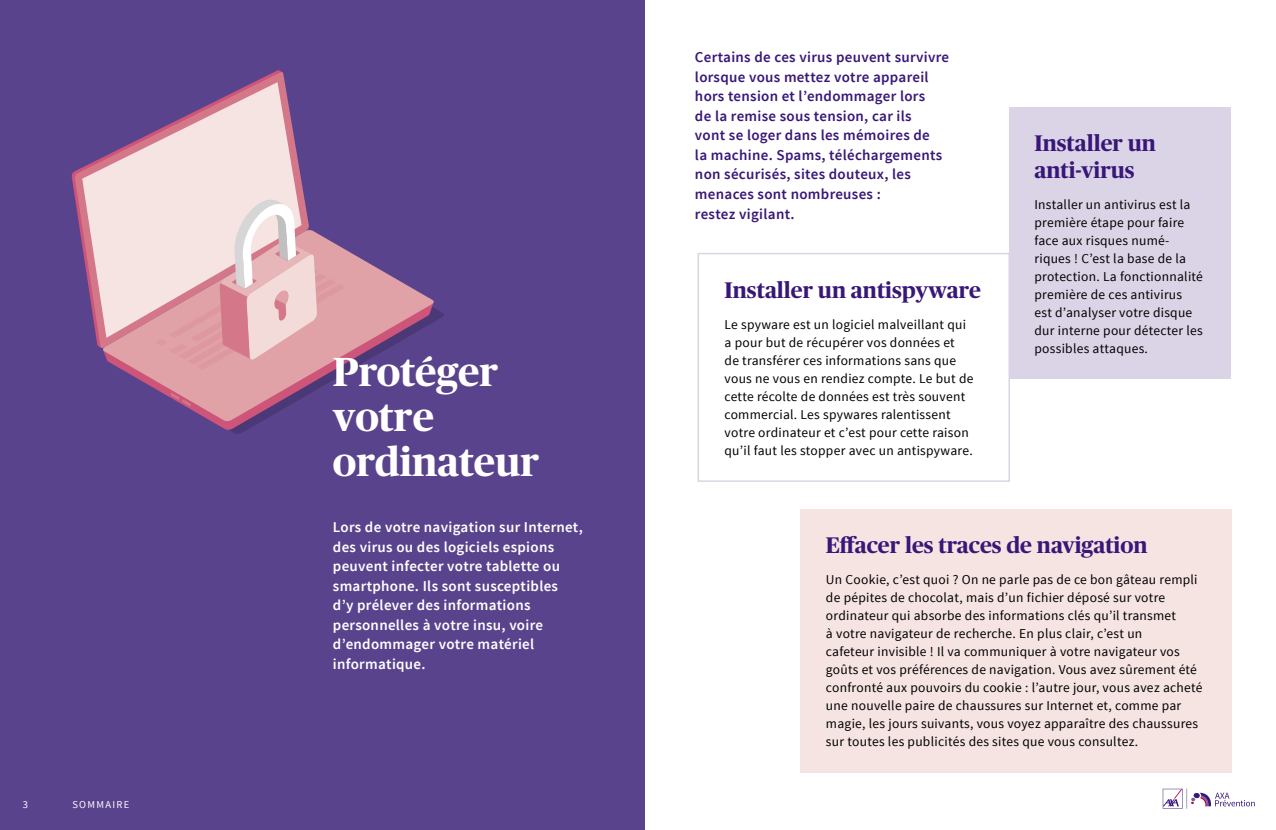
<style>
.page{position:relative;width:1276px;height:830px;background:#fff}
.page>*{position:absolute;margin:0;border:0;box-sizing:border-box;transform-origin:0 0}
.t1{font:700 40.5px/45px "Publico Headline";color:#fff}
.t2{font:700 22.5px/27px "Publico Headline";color:#381778}
.t3{font:600 15px/19.5px "Source Sans Pro";letter-spacing:.02em;color:#381778}
.t4{font:600 15px/19.5px "Source Sans Pro";letter-spacing:.02em;color:#fff}
.t5{font:13.5px/18px "Source Sans Pro";letter-spacing:.02em;color:#000}
.t6{font:10.5px "Source Sans Pro";letter-spacing:.125em;color:#fff}
</style>
<div class="page">
<div style="left:0;top:0;width:644px;height:829px;background:#5a438d"></div>
<svg style="left:75px;top:72px;width:230px;height:276px"></svg>
<svg style="left:82px;top:82px;width:219px;height:256px;fill:#f6e4e3"></svg>
<svg style="left:211px;top:421px;width:51px;height:9px"></svg>
<svg style="left:102px;top:229px;width:332px;height:192px"></svg>
<svg style="left:171px;top:392px;width:20px;height:14px"></svg>
<svg style="left:155px;top:198px;width:190px;height:171px"></svg>
<div style="left:1009px;top:107px;width:221px;height:271px;background:#dbd4e6"></div>
<div style="left:697px;top:253px;width:313px;height:228px;border:2px solid #dbd4e6"></div>
<div style="left:800px;top:509px;width:432px;height:263px;background:#f6e4e3"></div>
<svg style="left:1162px;top:788px;width:92px;height:20px"></svg>
<p class="t6" style="left:23px;top:798px;width:7px">3</p>
<p class="t6" style="left:72px;top:798px;width:59px">SOMMAIRE</p>
<h1 class="t1" style="left:333px;top:347px;width:208px">Protéger votre ordinateur</h1>
<p class="t4" style="left:333px;top:517px;width:251px">Lors de votre navigation sur Internet, des virus ou des logiciels espions peuvent infecter votre tablette ou smartphone. Ils sont susceptibles<br>d’y prélever des informations personnelles à votre insu, voire d’endommager votre matériel informatique.</p>
<p class="t3" style="left:695px;top:48px;width:256px">Certains de ces virus peuvent survivre lorsque vous mettez votre appareil hors tension et l’endommager lors<br>de la remise sous tension, car ils<br>vont se loger dans les mémoires de<br>la machine. Spams, téléchargements non sécurisés, sites douteux, les menaces sont nombreuses :<br>restez vigilant.</p>
<h2 class="t2" style="left:724px;top:275px;width:258px">Installer un antispyware</h2>
<p class="t5" style="left:724px;top:315px;width:250px">Le spyware est un logiciel malveillant qui a pour but de récupérer vos données et<br>de transférer ces informations sans que vous ne vous en rendiez compte. Le but de cette récolte de données est très souvent commercial. Les spywares ralentissent votre ordinateur et c’est pour cette raison qu’il faut les stopper avec un antispyware.</p>
<h2 class="t2" style="left:1034px;top:128px;width:123px">Installer un anti-virus</h2>
<p class="t5" style="left:1034px;top:195px;width:170px">Installer un antivirus est la première étape pour faire face aux risques numé&shy;riques ! C’est la base de la protection. La fonctionnalité première de ces antivirus est d’analyser votre disque dur interne pour détecter les possibles attaques.</p>
<h2 class="t2" style="left:826px;top:530px;width:323px">Effacer les traces de navigation</h2>
<p class="t5" style="left:826px;top:570px;width:378px">Un Cookie, c’est quoi ? On ne parle pas de ce bon gâteau rempli de pépites de chocolat, mais d’un fichier déposé sur votre ordinateur qui absorbe des informations clés qu’il transmet<br>à votre navigateur de recherche. En plus clair, c’est un<br>cafeteur invisible ! Il va communiquer à votre navigateur vos goûts et vos préférences de navigation. Vous avez sûrement été confronté aux pouvoirs du cookie : l’autre jour, vous avez acheté une nouvelle paire de chaussures sur Internet et, comme par magie, les jours suivants, vous voyez apparaître des chaussures sur toutes les publicités des sites que vous consultez.</p>
</div>
